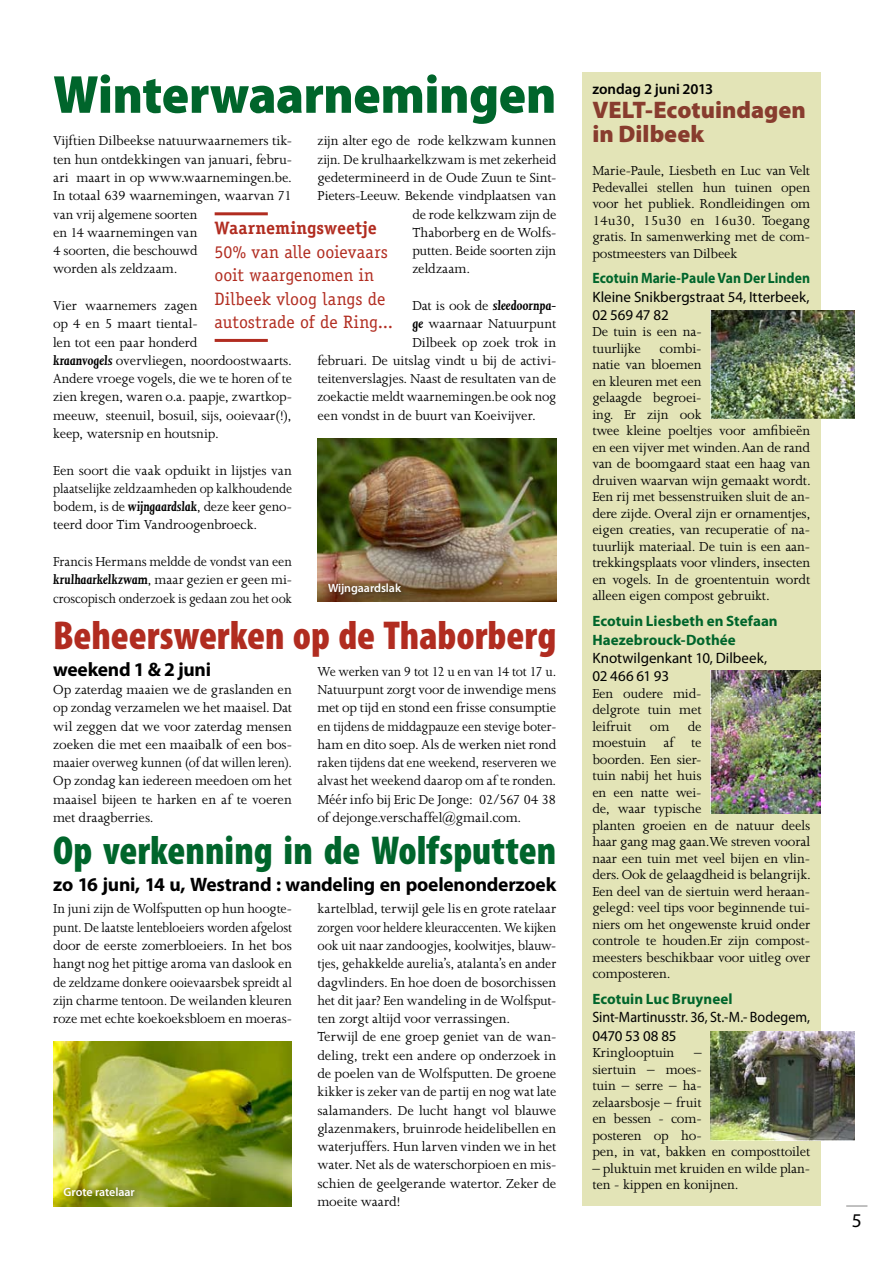
<style>
.page{position:relative;width:893px;height:1263px;background:#fff}
.page>*{position:absolute;margin:0;border:0;box-sizing:border-box;transform-origin:0 0}
.t1{font:900 semi-condensed 54px "Myriad Pro";letter-spacing:-.01em;color:#00652b}
.t2{font:900 condensed 40.5px "Myriad Pro";color:#b12c20}
.t3{font:900 condensed 40.5px "Myriad Pro";color:#00652b}
.t4{font:900 24px/24px "Myriad Pro";color:#883c2e}
.t5{font:700 19.5px "Myriad Pro";letter-spacing:-.015em;color:#000}
.t6{font:19.5px "Myriad Pro";color:#000}
.t7{font:18px/23.4px "Officina Serif Std";color:#b12c20}
.t8{font:700 18px "Officina Serif Std";color:#b12c20}
.t9{font:15px/18.3px "Joanna MT Std";letter-spacing:-.01em;color:#000}
.t10{font:15px/18.3px "Joanna MT Std";letter-spacing:-.01em;color:#000;text-align:justify;scale:.94 1}
.t11{font:15px/18.3px "Joanna MT Std";letter-spacing:-.01em;color:#000;text-align:justify;scale:.96 1}
.t12{font:15px/18.3px "Myriad Pro";color:#000}
.t13{font:700 15px/18.3px "Myriad Pro";letter-spacing:.005em;color:#00652b}
.t14{font:15px/18.3px "Myriad Pro";color:#000;scale:.94 1}
.t15{font:15px "Joanna MT Std";letter-spacing:-.01em;color:#000;scale:.95 1}
.t16{font:700 15px "Myriad Pro";letter-spacing:.005em;color:#00652b;scale:.91 1}
.t17{font:italic 700 15px "Joanna MT Std";letter-spacing:-.005em;color:#000}
.t18{font:600 15px "Myriad Pro";color:#000}
.t19{font:600 12px "Myriad Pro";letter-spacing:-.005em;color:#fff}
.s1{font-weight:700;font-style:italic}
.s2{font-weight:400;font-style:normal}
</style>
<div class="page">
<svg style="left:846px;top:1205px;width:21px;height:1px"></svg>
<img style="left:317px;top:438px;width:239px;height:164px">
<div style="left:322px;top:577px;width:261px;height:125px;background:#000;opacity:.75"></div>
<hr style="left:215px;top:212px;width:53px;height:3px;background:#b12c20">
<hr style="left:215px;top:339px;width:53px;height:3px;background:#b12c20">
<div style="left:582px;top:72px;width:239px;height:1134px;background:#e3e4b7"></div>
<img style="left:710px;top:670px;width:111px;height:144px">
<img style="left:710px;top:1032px;width:145px;height:108px">
<img style="left:710px;top:310px;width:145px;height:108px">
<img style="left:53px;top:1041px;width:239px;height:165px">
<div style="left:57px;top:1180px;width:262px;height:83px;background:#000;opacity:.75"></div>
<h1 class="t1" style="left:53px;top:64px;width:505px">Winterwaarnemingen</h1>
<p class="t9" style="left:53px;top:132px;width:240px">Vijftien Dilbeekse natuurwaarnemers tik&shy;ten hun ontdekkingen van januari, febru&shy;ari maart in op www.waarnemingen.be.<br>In totaal 639 waarnemingen, waarvan 71 van vrij algemene soorten<br>en 14 waarnemingen van<br>4 soorten, die beschouwd<br>worden als zeldzaam.</p>
<p class="t9" style="left:53px;top:296px;width:240px">Vier waarnemers zagen<br>op 4 en 5 maart tiental-<br>len tot een paar honderd<br><span class="s1">kraanvogels</span> overvliegen, noordoostwaarts.<br>Andere vroege vogels, die we te horen of te zien kregen, waren o.a. paapje, zwartkop&shy;meeuw, steenuil, bosuil, sijs, ooievaar(!), keep, watersnip en houtsnip.</p>
<p class="t9" style="left:53px;top:461px;width:240px;text-align:justify">Een soort die vaak opduikt in lijstjes van plaatselijke zeldzaamheden op kalkhoudende bodem, is de <span class="s1">wijngaardslak</span>, deze keer geno&shy;teerd door Tim Vandroogenbroeck.</p>
<p class="t11" style="left:53px;top:552px;width:250px">Francis Hermans meldde de vondst van een <span class="s1">krulhaarkelkzwam</span>, maar gezien er geen mi&shy;croscopisch onderzoek is gedaan zou het ook</p>
<p class="t9" style="left:317px;top:132px;width:240px">zijn alter ego de rode kelkzwam kunnen</p>
<p class="t15" style="left:317px;top:151px;width:253px">zijn. De krulhaarkelkzwam is met zekerheid</p>
<p class="t9" style="left:317px;top:168px;width:240px">gedetermineerd in de Oude Zuun te Sint-</p>
<p class="t9" style="left:317px;top:187px;width:240px">Pieters-Leeuw. Bekende vindplaatsen van</p>
<p class="t9" style="left:412px;top:205px;width:145px">de rode kelkzwam zijn de</p>
<p class="t9" style="left:412px;top:223px;width:145px">Thaborberg en de Wolfs-</p>
<p class="t9" style="left:412px;top:242px;width:145px">putten. Beide soorten zijn</p>
<p class="t9" style="left:412px;top:260px;width:59px">zeldzaam.</p>
<p class="t17" style="left:412px;top:297px;width:145px"><span class="s2">Dat is ook de</span> sleedoornpa-</p>
<p class="t9" style="left:412px;top:315px;width:145px"><span class="s1">ge</span> waarnaar Natuurpunt</p>
<p class="t9" style="left:412px;top:333px;width:145px">Dilbeek op zoek trok in</p>
<p class="t9" style="left:317px;top:351px;width:240px">februari. De uitslag vindt u bij de activi-</p>
<p class="t9" style="left:317px;top:370px;width:240px">teitenverslagjes. Naast de resultaten van de</p>
<p class="t9" style="left:317px;top:388px;width:240px">zoekactie meldt waarnemingen.be ook nog</p>
<p class="t9" style="left:317px;top:406px;width:220px">een vondst in de buurt van Koeivijver.</p>
<p class="t8" style="left:215px;top:217px;width:164px">Waarnemingsweetje</p>
<p class="t7" style="left:215px;top:240px;width:180px">50% van alle ooievaars ooit waargenomen in<br>Dilbeek vloog langs de autostrade of de Ring...</p>
<p class="t19" style="left:328px;top:580px;width:75px">Wijngaardslak</p>
<h2 class="t2" style="left:53px;top:613px;width:505px">Beheerswerken op de Thaborberg</h2>
<p class="t9" style="left:53px;top:680px;width:240px;text-align:justify">Op zaterdag maaien we de graslanden en op zondag verzamelen we het maaisel. Dat wil zeggen dat we voor zaterdag mensen zoeken die met een maaibalk of een bos&shy;maaier overweg kunnen (of dat willen leren).<br>Op zondag kan iedereen meedoen om het maaisel bijeen te harken en af te voeren met draagberries.</p>
<h3 class="t5" style="left:53px;top:656px;width:159px">weekend 1 &amp; 2 juni</h3>
<p class="t10" style="left:317px;top:662px;width:256px">We werken van 9 tot 12 u en van 14 tot 17 u.<br>Natuurpunt zorgt voor de inwendige mens met op tijd en stond een frisse consumptie en tijdens de middagpauze een stevige boter&shy;ham en dito soep. Als de werken niet rond raken tijdens dat ene weekend, reserveren we alvast het weekend daarop om af te ronden.<br>Méér info bij Eric De Jonge: 02/567 04 38 of dejonge.verschaffel@gmail.com.</p>
<h2 class="t3" style="left:53px;top:828px;width:505px">Op verkenning in de Wolfsputten</h2>
<p class="t9" style="left:53px;top:900px;width:240px;text-align:justify">In juni zijn de Wolfsputten op hun hoogte&shy;punt. De laatste lentebloeiers worden afgelost door de eerste zomerbloeiers. In het bos hangt nog het pittige aroma van daslook en de zeldzame donkere ooievaarsbek spreidt al zijn charme tentoon. De weilanden kleuren roze met echte koekoeksbloem en moeras-</p>
<h3 class="t5" style="left:53px;top:872px;width:505px">zo 16 juni, 14 u, Westrand : wandeling en poelenonderzoek</h3>
<p class="t9" style="left:317px;top:900px;width:240px">kartelblad, terwijl gele lis en grote ratelaar zorgen voor heldere kleuraccenten. We kijken ook uit naar zandoogjes, koolwitjes, blauw&shy;tjes, gehakkelde aurelia’s, atalanta’s en ander dagvlinders. En hoe doen de bosorchissen het dit jaar? Een wandeling in de Wolfsput&shy;ten zorgt altijd voor verrassingen.<br>Terwijl de ene groep geniet van de wan&shy;deling, trekt een andere op onderzoek in de poelen van de Wolfsputten. De groene kikker is zeker van de partij en nog wat late salamanders. De lucht hangt vol blauwe glazenmakers, bruinrode heidelibellen en waterjuffers. Hun larven vinden we in het water. Net als de waterschorpioen en mis&shy;schien de geelgerande watertor. Zeker de moeite waard!</p>
<p class="t19" style="left:64px;top:1184px;width:73px">Grote ratelaar</p>
<p class="t18" style="left:592px;top:79px;width:122px">zondag 2 juni 2013</p>
<h3 class="t4" style="left:592px;top:98px;width:215px">VELT-Ecotuindagen in Dilbeek</h3>
<p class="t9" style="left:592px;top:162px;width:219px;line-height:16.5px;text-align:justify">Marie-Paule, Liesbeth en Luc van Velt Pedevallei stellen hun tuinen open voor het publiek. Rondleidingen om 14u30, 15u30 en 16u30. Toegang gratis. In samenwerking met de com&shy;postmeesters van Dilbeek</p>
<p class="t16" style="left:592px;top:268px;width:241px">Ecotuin Marie-Paule Van Der Linden</p>
<p class="t12" style="left:592px;top:287px;width:219px">Kleine Snikbergstraat 54, Itterbeek,<br>02 569 47 82</p>
<p class="t9" style="left:592px;top:324px;width:111px;line-height:16.5px">De tuin is een na&shy;tuurlijke</p>
<p class="t9" style="left:592px;top:340px;width:220px;line-height:16.5px;text-indent:67px">combi-<br>natie van bloemen<br>en kleuren met een<br>gelaagde begroei-<br>ing. Er zijn ook<br>twee kleine poeltjes voor amfibieën en een vijver met winden. Aan de rand van de boomgaard staat een haag van druiven waarvan wijn gemaakt wordt.<br>Een rij met bessenstruiken sluit de an&shy;dere zijde. Overal zijn er ornamentjes, eigen creaties, van recuperatie of na&shy;tuurlijk materiaal. De tuin is een aan&shy;trekkingsplaats voor vlinders, insecten en vogels. In de groententuin wordt alleen eigen compost gebruikt.</p>
<p class="t13" style="left:592px;top:611px;width:187px">Ecotuin Liesbeth en Stefaan<br>Haezebrouck-Dothée</p>
<p class="t12" style="left:592px;top:648px;width:176px">Knotwilgenkant 10, Dilbeek,<br>02 466 61 93</p>
<p class="t9" style="left:592px;top:685px;width:220px;line-height:16.5px">Een oudere mid-<br>delgrote tuin met<br>leifruit om de<br>moestuin af te<br>boorden. Een sier-<br>tuin nabij het huis<br>en een natte wei-<br>de, waar typische<br>planten groeien en de natuur deels haar gang mag gaan.We streven vooral naar een tuin met veel bijen en vlin&shy;ders. Ook de gelaagdheid is belangrijk.<br>Een deel van de siertuin werd heraan&shy;gelegd: veel tips voor beginnende tui&shy;niers om het ongewenste kruid onder controle te houden.Er zijn compost&shy;meesters beschikbaar voor uitleg over composteren.</p>
<p class="t13" style="left:592px;top:989px;width:142px">Ecotuin Luc Bruyneel</p>
<p class="t14" style="left:592px;top:1008px;width:233px">Sint-Martinusstr. 36, St.-M.- Bodegem,<br>0470 53 08 85</p>
<p class="t9" style="left:592px;top:1043px;width:84px">Kringlooptuin</p>
<p class="t9" style="left:592px;top:1044px;width:219px;line-height:16.5px;text-indent:102px">–<br>siertuin – moes-<br>tuin – serre – ha-<br>zelaarsbosje – fruit<br>en bessen - com-<br>posteren op ho-<br>pen, in vat, bakken en composttoilet</p>
<p class="t9" style="left:592px;top:1160px;width:219px;line-height:16.5px">– pluktuin met kruiden en wilde plan&shy;ten - kippen en konijnen.</p>
<h3 class="t6" style="left:852px;top:1209px;width:12px">5</h3>
</div>
